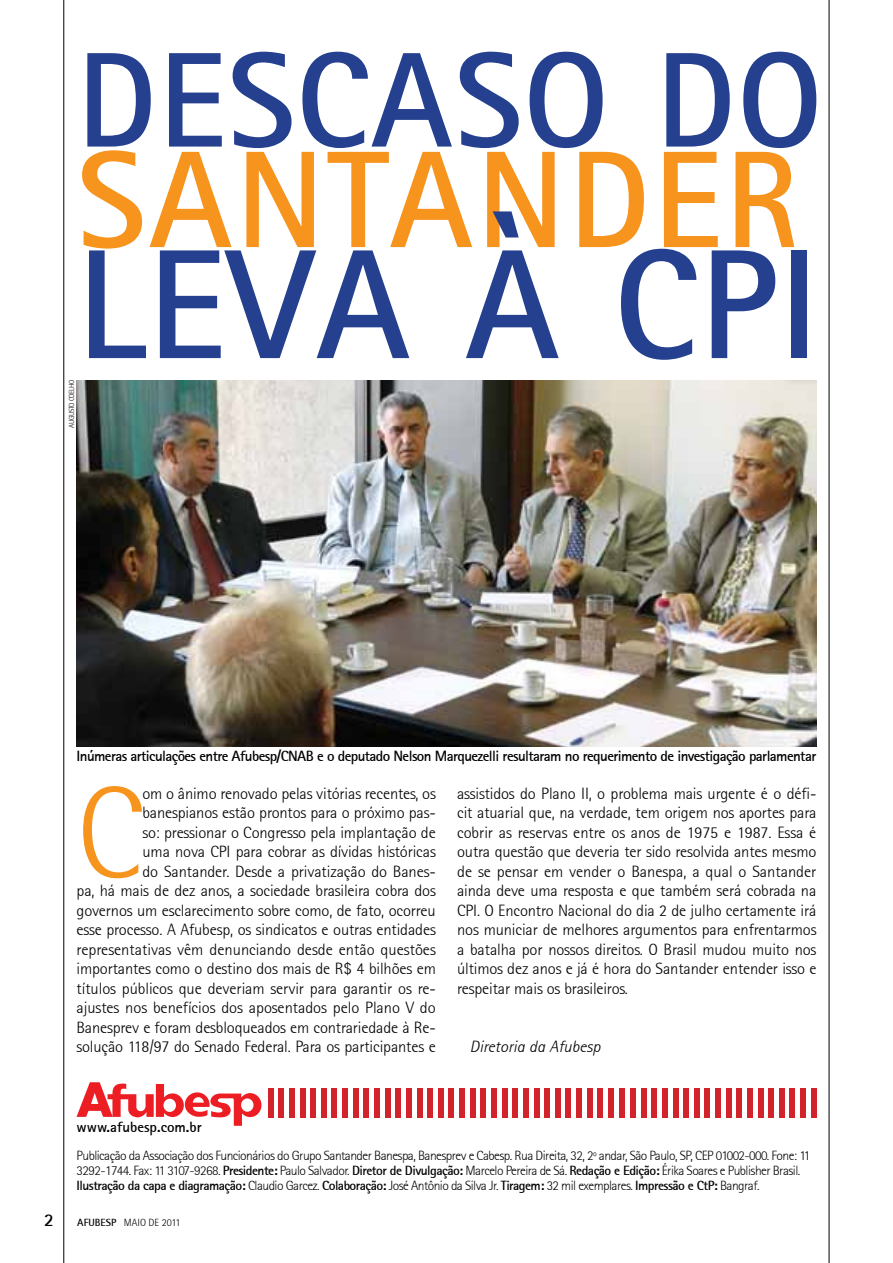
<style>
.page{position:relative;width:893px;height:1263px;background:#fff}
.page>*{position:absolute;margin:0;border:0;box-sizing:border-box;transform-origin:0 0}
.t1{font:700 156px "Rotis Sans Serif 65";letter-spacing:.01em;color:#25408f}
.t2{font:700 138px "Rotis Sans Serif 65";color:#f7941e}
.t3{font:700 135.3px "Rotis Sans Serif 65";letter-spacing:.01em;color:#25408f}
.t4{font:300 129.6px "Rotis Semi Sans 45";color:#f7941e}
.t5{font:700 18px "Rotis Sans Serif 65";color:#000}
.t6{font:300 16.5px/19.5px "Rotis Semi Sans 45";letter-spacing:-.01em;color:#000;text-align:right}
.t7{font:italic 300 16.5px "Rotis Semi Sans 46";color:#000}
.t8{font:700 15px "Rotis Sans Serif 65";letter-spacing:-.04em;color:#000}
.t9{font:300 13.5px/15px "Rotis Sans Serif 45";letter-spacing:-.04em;color:#000}
.t10{font:700 13.5px "Rotis Sans Serif 65";letter-spacing:-.04em;color:#000}
.t11{font:300 10.5px "Rotis Sans Serif 45";color:#000}
.t12{font:300 7.5px "Rotis Sans Serif 45";letter-spacing:-.05em;color:#000}
.s1{font-family:"Rotis Sans Serif 65";font-weight:700}
.s2{font-family:"Rotis Sans Serif 45";font-weight:300}
</style>
<div class="page">
<hr style="left:64px;top:0;width:1px;height:1263px;background:#000">
<hr style="left:829px;top:0;width:1px;height:1263px;background:#000">
<div style="left:268px;top:1088px;width:5px;height:29px;background:#d2232a"></div>
<div style="left:279px;top:1088px;width:5px;height:29px;background:#d2232a"></div>
<div style="left:289px;top:1088px;width:6px;height:29px;background:#d2232a"></div>
<div style="left:300px;top:1088px;width:5px;height:29px;background:#d2232a"></div>
<div style="left:310px;top:1088px;width:6px;height:29px;background:#d2232a"></div>
<div style="left:321px;top:1088px;width:5px;height:29px;background:#d2232a"></div>
<div style="left:332px;top:1088px;width:5px;height:29px;background:#d2232a"></div>
<div style="left:342px;top:1088px;width:6px;height:29px;background:#d2232a"></div>
<div style="left:353px;top:1088px;width:5px;height:29px;background:#d2232a"></div>
<div style="left:364px;top:1088px;width:5px;height:29px;background:#d2232a"></div>
<div style="left:374px;top:1088px;width:6px;height:29px;background:#d2232a"></div>
<div style="left:385px;top:1088px;width:5px;height:29px;background:#d2232a"></div>
<div style="left:396px;top:1088px;width:5px;height:29px;background:#d2232a"></div>
<div style="left:406px;top:1088px;width:6px;height:29px;background:#d2232a"></div>
<div style="left:417px;top:1088px;width:5px;height:29px;background:#d2232a"></div>
<div style="left:427px;top:1088px;width:6px;height:29px;background:#d2232a"></div>
<div style="left:438px;top:1088px;width:5px;height:29px;background:#d2232a"></div>
<div style="left:449px;top:1088px;width:5px;height:29px;background:#d2232a"></div>
<div style="left:459px;top:1088px;width:6px;height:29px;background:#d2232a"></div>
<div style="left:470px;top:1088px;width:5px;height:29px;background:#d2232a"></div>
<div style="left:481px;top:1088px;width:5px;height:29px;background:#d2232a"></div>
<div style="left:491px;top:1088px;width:6px;height:29px;background:#d2232a"></div>
<div style="left:502px;top:1088px;width:5px;height:29px;background:#d2232a"></div>
<div style="left:513px;top:1088px;width:5px;height:29px;background:#d2232a"></div>
<div style="left:523px;top:1088px;width:5px;height:29px;background:#d2232a"></div>
<div style="left:534px;top:1088px;width:5px;height:29px;background:#d2232a"></div>
<div style="left:544px;top:1088px;width:6px;height:29px;background:#d2232a"></div>
<div style="left:555px;top:1088px;width:5px;height:29px;background:#d2232a"></div>
<div style="left:566px;top:1088px;width:5px;height:29px;background:#d2232a"></div>
<div style="left:576px;top:1088px;width:6px;height:29px;background:#d2232a"></div>
<div style="left:587px;top:1088px;width:5px;height:29px;background:#d2232a"></div>
<div style="left:598px;top:1088px;width:5px;height:29px;background:#d2232a"></div>
<div style="left:608px;top:1088px;width:6px;height:29px;background:#d2232a"></div>
<div style="left:619px;top:1088px;width:5px;height:29px;background:#d2232a"></div>
<div style="left:630px;top:1088px;width:6px;height:29px;background:#d2232a"></div>
<div style="left:641px;top:1088px;width:5px;height:29px;background:#d2232a"></div>
<div style="left:652px;top:1088px;width:5px;height:29px;background:#d2232a"></div>
<div style="left:662px;top:1088px;width:5px;height:29px;background:#d2232a"></div>
<div style="left:673px;top:1088px;width:5px;height:29px;background:#d2232a"></div>
<div style="left:683px;top:1088px;width:6px;height:29px;background:#d2232a"></div>
<div style="left:694px;top:1088px;width:5px;height:29px;background:#d2232a"></div>
<div style="left:705px;top:1088px;width:5px;height:29px;background:#d2232a"></div>
<div style="left:715px;top:1088px;width:6px;height:29px;background:#d2232a"></div>
<div style="left:726px;top:1088px;width:5px;height:29px;background:#d2232a"></div>
<div style="left:737px;top:1088px;width:5px;height:29px;background:#d2232a"></div>
<div style="left:747px;top:1088px;width:6px;height:29px;background:#d2232a"></div>
<div style="left:758px;top:1088px;width:5px;height:29px;background:#d2232a"></div>
<div style="left:768px;top:1088px;width:6px;height:29px;background:#d2232a"></div>
<div style="left:779px;top:1088px;width:5px;height:29px;background:#d2232a"></div>
<div style="left:790px;top:1088px;width:5px;height:29px;background:#d2232a"></div>
<div style="left:800px;top:1088px;width:6px;height:29px;background:#d2232a"></div>
<div style="left:811px;top:1088px;width:5px;height:29px;background:#d2232a"></div>
<svg style="left:77px;top:1082px;width:184px;height:44px"></svg>
<img style="left:77px;top:380px;width:739px;height:366px">
<h3 class="t3" style="left:77px;top:15px;width:747px">Descaso do</h3>
<h2 class="t2" style="left:77px;top:113px;width:156px">santand</h2>
<h2 class="t2" style="left:653px;top:113px;width:119px">er</h2>
<h1 class="t1" style="left:77px;top:207px;width:744px">leva À CPI</h1>
<p class="t12" style="left:67px;top:428px;width:50px;rotate:-90deg">augusto coelho</p>
<p class="t8" style="left:77px;top:747px;width:741px">Inúmeras articulações entre Afubesp/CNAB e o deputado Nelson Marquezelli resultaram no requerimento de investigação parlamentar</p>
<h3 class="t4" style="left:77px;top:759px;width:69px">C</h3>
<p class="t6" style="left:77px;top:783px;width:361px">om o ânimo renovado pelas vitórias recentes, os banespianos estão prontos para o próximo pas-<br>so: pressionar o Congresso pela implantação de<br>uma nova CPI para cobrar as dívidas históricas<br>do Santander. Desde a privatização do Banes-<br>pa, há mais de dez anos, a sociedade brasileira cobra dos governos um esclarecimento sobre como, de fato, ocorreu esse processo. A Afubesp, os sindicatos e outras entidades representativas vêm denunciando desde então questões importantes como o destino dos mais de R$ 4 bilhões em títulos públicos que deveriam servir para garantir os re&shy;ajustes nos benefícios dos aposentados pelo Plano V do Banesprev e foram desbloqueados em contrariedade à Re&shy;solução 118/97 do Senado Federal. Para os participantes e</p>
<p class="t6" style="left:457px;top:783px;width:361px;text-align:justify">assistidos do Plano II, o problema mais urgente é o défi&shy;cit atuarial que, na verdade, tem origem nos aportes para cobrir as reservas entre os anos de 1975 e 1987. Essa é outra questão que deveria ter sido resolvida antes mesmo de se pensar em vender o Banespa, a qual o Santander ainda deve uma resposta e que também será cobrada na CPI. O Encontro Nacional do dia 2 de julho certamente irá nos municiar de melhores argumentos para enfrentarmos a batalha por nossos direitos. O Brasil mudou muito nos últimos dez anos e já é hora do Santander entender isso e respeitar mais os brasileiros.</p>
<p class="t7" style="left:470px;top:1037px;width:132px">Diretoria da Afubesp</p>
<p class="t8" style="left:77px;top:1117px;width:127px">www.afubesp.com.br</p>
<p class="t9" style="left:77px;top:1147px;width:735px">Publicação da Associação dos Funcionários do Grupo Santander Banespa, Banesprev e Cabesp. Rua Direita, 32, 2º andar, São Paulo, SP, CEP 01002-000. Fone: 11<br>3292-1744. Fax: 11 3107-9268. <span class="s1">Presidente:</span> Paulo Salvador. <span class="s1">Diretor de Divulgação:</span> Marcelo Pereira de Sá. <span class="s1">Redação e Edição:</span> Érika Soares e Publisher Brasil.</p>
<p class="t10" style="left:77px;top:1176px;width:684px">Ilustração da capa e diagramação: <span class="s2">Claudio Garcez.</span> Colaboração: <span class="s2">José Antônio da Silva Jr.</span> Tiragem: <span class="s2">32 mil exemplares.</span> Impressão e CtP: <span class="s2">Bangraf.</span></p>
<p class="t5" style="left:44px;top:1208px;width:11px">2</p>
<p class="t11" style="left:77px;top:1216px;width:105px"><span class="s1">Afubesp</span> maio de 2011</p>
</div>
